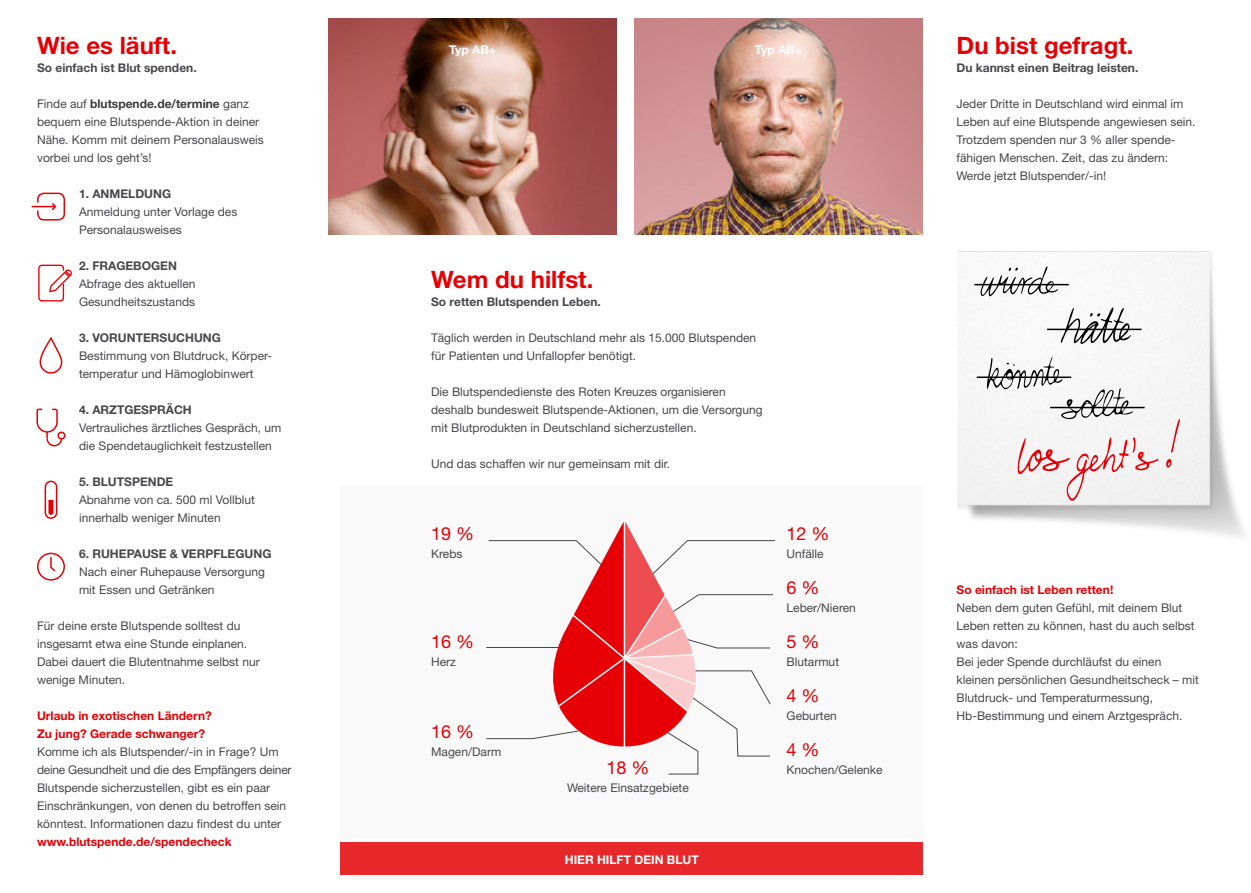
<style>
.page{position:relative;width:1251px;height:893px;background:#fff}
.page>*{position:absolute;margin:0;border:0;box-sizing:border-box;transform-origin:0 0}
.t1{font:700 24px "Helvetica Neue LT Std";color:#e60005}
.t2{font:18px "Helvetica Neue LT Std";color:#e60005}
.t3{font:12px/18px "Helvetica Neue LT Std";color:#47474c}
.t4{font:700 12px "Helvetica Neue LT Std";color:#47474c}
.t5{font:700 12px/18px "Helvetica Neue LT Std";color:#e60005}
.t6{font:700 12px "Helvetica Neue LT Std";color:#fff}
.s1{font-weight:700;color:#3b3b3a}
</style>
<div class="page">
<img style="left:957px;top:251px;width:288px;height:286px">
<img style="left:328px;top:18px;width:288px;height:216px">
<img style="left:634px;top:18px;width:288px;height:216px">
<div style="left:340px;top:486px;width:583px;height:353px;background:#f9f9f9"></div>
<svg style="left:486px;top:521px;width:289px;height:254px"></svg>
<div style="left:340px;top:842px;width:583px;height:33px;background:#e6282a"></div>
<hr style="left:974px;top:284px;width:94px;height:1px;background:#000">
<hr style="left:976px;top:376px;width:94px;height:2px;background:#000">
<svg style="left:1165px;top:419px;width:14px;height:53px"></svg>
<svg style="left:979px;top:263px;width:178px;height:250px"></svg>
<div style="left:37px;top:193px;width:28px;height:28px;border:2px solid #e60005;border-radius:6px"></div>
<svg style="left:32px;top:202px;width:24px;height:10px"></svg>
<svg style="left:38px;top:264px;width:34px;height:38px"></svg>
<div style="left:40px;top:337px;width:22px;height:37px;border:2px solid #e60005;border-radius:11px"></div>
<div style="left:57px;top:432px;width:8px;height:8px;border:2px solid #e60005;border-radius:50%"></div>
<svg style="left:36px;top:408px;width:27px;height:39px"></svg>
<div style="left:45px;top:481px;width:12px;height:38px;border:2px solid #e60005;border-radius:6px"></div>
<svg style="left:48px;top:500px;width:5px;height:15px"></svg>
<div style="left:37px;top:553px;width:28px;height:28px;border:2px solid #e60005;border-radius:50%"></div>
<svg style="left:50px;top:557px;width:6px;height:15px"></svg>
<h1 class="t1" style="left:37px;top:31px;width:141px">Wie es läuft.</h1>
<p class="t4" style="left:37px;top:60px;width:161px">So einfach ist Blut spenden.</p>
<p class="t3" style="left:37px;top:95px;width:228px">Finde auf <span class="s1">blutspende.de/termine</span> ganz bequem eine Blutspende-Aktion in deiner Nähe. Komm mit deinem Personalausweis vorbei und los geht’s!</p>
<p class="t4" style="left:79px;top:186px;width:94px">1. ANMELDUNG</p>
<p class="t3" style="left:79px;top:203px;width:160px">Anmeldung unter Vorlage des<br>Personalausweises</p>
<p class="t4" style="left:79px;top:258px;width:99px">2. FRAGEBOGEN</p>
<p class="t3" style="left:79px;top:275px;width:118px">Abfrage des aktuellen<br>Gesundheitszustands</p>
<p class="t4" style="left:79px;top:330px;width:143px">3. VORUNTERSUCHUNG</p>
<p class="t3" style="left:79px;top:347px;width:193px">Bestimmung von Blutdruck, Körper&shy;temperatur und Hämoglobinwert</p>
<p class="t4" style="left:79px;top:402px;width:114px">4. ARZTGESPRÄCH</p>
<p class="t3" style="left:79px;top:419px;width:204px">Vertrauliches ärztliches Gespräch, um die Spendetauglichkeit festzustellen</p>
<p class="t4" style="left:79px;top:474px;width:96px">5. BLUTSPENDE</p>
<p class="t3" style="left:79px;top:491px;width:177px">Abnahme von ca. 500 ml Vollblut innerhalb weniger Minuten</p>
<p class="t4" style="left:79px;top:546px;width:194px">6. RUHEPAUSE &amp; VERPFLEGUNG</p>
<p class="t3" style="left:79px;top:563px;width:187px">Nach einer Ruhepause Versorgung mit Essen und Getränken</p>
<p class="t3" style="left:37px;top:617px;width:224px">Für deine erste Blutspende solltest du insgesamt etwa eine Stunde einplanen.<br>Dabei dauert die Blutentnahme selbst nur wenige Minuten.</p>
<p class="t5" style="left:37px;top:706px;width:176px">Urlaub in exotischen Ländern?<br>Zu jung? Gerade schwanger?</p>
<p class="t3" style="left:37px;top:743px;width:256px">Komme ich als Blutspender/-in in Frage? Um deine Gesundheit und die des Empfängers deiner Blutspende sicherzustellen, gibt es ein paar Einschränkungen, von denen du betroffen sein könntest. Informationen dazu findest du unter</p>
<p class="t5" style="left:37px;top:832px;width:196px">www.blutspende.de/spendecheck</p>
<p class="t6" style="left:449px;top:42px;width:48px">Typ AB+</p>
<p class="t6" style="left:754px;top:42px;width:48px">Typ AB+</p>
<h1 class="t1" style="left:431px;top:265px;width:164px">Wem du hilfst.</h1>
<p class="t4" style="left:431px;top:294px;width:171px">So retten Blutspenden Leben.</p>
<p class="t3" style="left:431px;top:329px;width:326px">Täglich werden in Deutschland mehr als 15.000 Blutspenden für Patienten und Unfallopfer benötigt.</p>
<p class="t3" style="left:431px;top:383px;width:333px">Die Blutspendedienste des Roten Kreuzes organisieren deshalb bundesweit Blutspende-Aktionen, um die Versorgung mit Blutprodukten in Deutschland sicherzustellen.</p>
<p class="t3" style="left:431px;top:455px;width:240px">Und das schaffen wir nur gemeinsam mit dir.</p>
<h2 class="t2" style="left:431px;top:523px;width:45px">19 %</h2>
<p class="t3" style="left:431px;top:545px;width:33px">Krebs</p>
<h2 class="t2" style="left:431px;top:631px;width:45px">16 %</h2>
<p class="t3" style="left:431px;top:653px;width:26px">Herz</p>
<h2 class="t2" style="left:431px;top:721px;width:45px">16 %</h2>
<p class="t3" style="left:431px;top:743px;width:72px">Magen/Darm</p>
<h2 class="t2" style="left:606px;top:757px;width:45px">18 %</h2>
<p class="t3" style="left:567px;top:779px;width:123px">Weitere Einsatzgebiete</p>
<p class="t6" style="left:564px;top:852px;width:135px">HIER HILFT DEIN BLUT</p>
<h2 class="t2" style="left:786px;top:523px;width:45px">12 %</h2>
<p class="t3" style="left:786px;top:545px;width:39px">Unfälle</p>
<h2 class="t2" style="left:786px;top:577px;width:35px">6 %</h2>
<p class="t3" style="left:786px;top:599px;width:71px">Leber/Nieren</p>
<h2 class="t2" style="left:786px;top:631px;width:35px">5 %</h2>
<p class="t3" style="left:786px;top:653px;width:54px">Blutarmut</p>
<h2 class="t2" style="left:786px;top:685px;width:35px">4 %</h2>
<p class="t3" style="left:786px;top:707px;width:52px">Geburten</p>
<h2 class="t2" style="left:786px;top:739px;width:35px">4 %</h2>
<p class="t3" style="left:786px;top:761px;width:97px">Knochen/Gelenke</p>
<h1 class="t1" style="left:956px;top:31px;width:178px">Du bist gefragt.</h1>
<p class="t4" style="left:956px;top:60px;width:183px">Du kannst einen Beitrag leisten.</p>
<p class="t3" style="left:956px;top:95px;width:240px">Jeder Dritte in Deutschland wird einmal im Leben auf eine Blutspende angewiesen sein.<br>Trotzdem spenden nur 3 % aller spende&shy;fähigen Menschen. Zeit, das zu ändern:<br>Werde jetzt Blutspender/-in!</p>
<p class="t5" style="left:956px;top:580px;width:158px">So einfach ist Leben retten!</p>
<p class="t3" style="left:956px;top:599px;width:244px">Neben dem guten Gefühl, mit deinem Blut Leben retten zu können, hast du auch selbst was davon:<br>Bei jeder Spende durchläufst du einen kleinen persönlichen Gesundheitscheck – mit Blutdruck- und Temperaturmessung, Hb-Bestimmung und einem Arztgespräch.</p>
</div>
